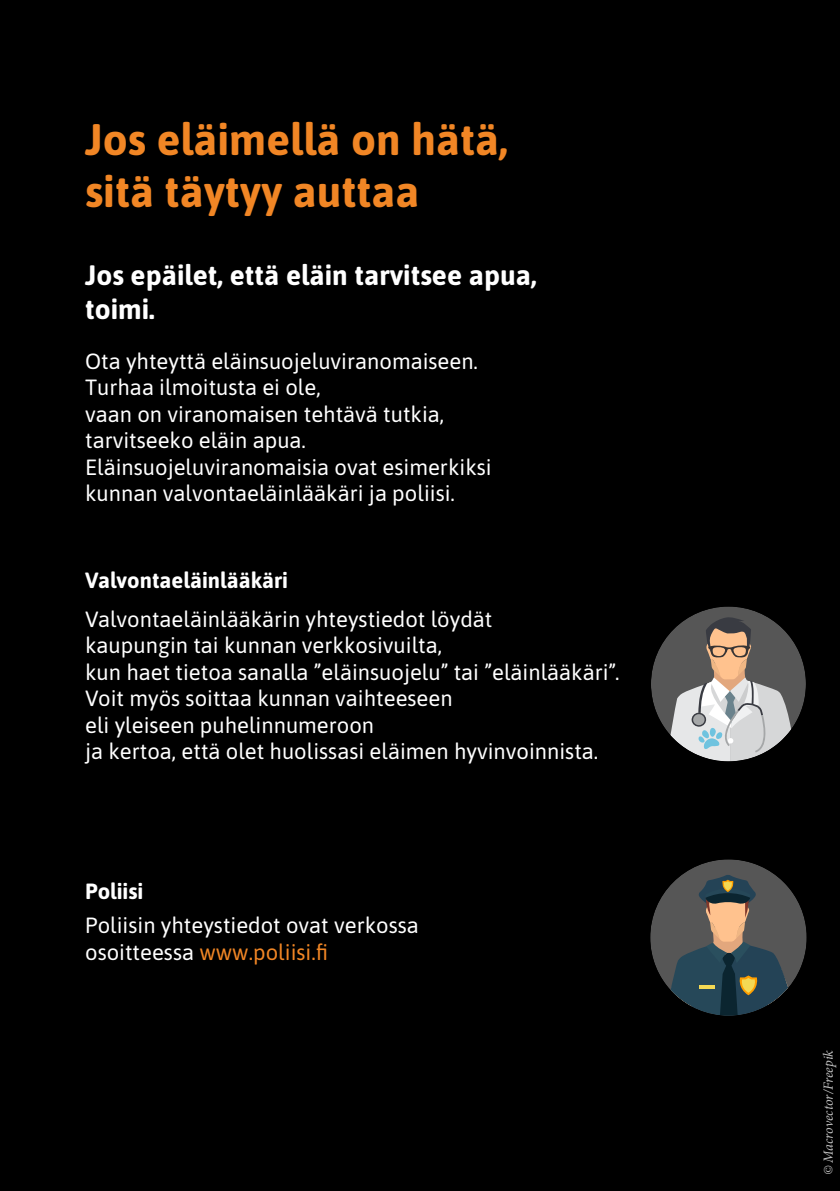
<style>
.page{position:relative;width:840px;height:1191px;background:#fff}
.page>*{position:absolute;margin:0;border:0;box-sizing:border-box;transform-origin:0 0}
.t1{font:700 44px/52.8px "Asap";color:#f18625}
.t2{font:700 28px/33.6px "Asap";color:#fff}
.t3{font:22px/26.4px "Asap";color:#fff}
.t4{font:700 22px "Asap";color:#fff}
.t5{font:italic 14px "Minion Pro";letter-spacing:-.005em;color:#fff}
.s1{color:#f18625}
</style>
<div class="page">
<div style="left:0;top:0;width:839px;height:1191px;background:#000"></div>
<svg style="left:650px;top:859px;width:156px;height:156px"></svg>
<hr style="left:699px;top:985px;width:15px;height:3px;background:#f4d954">
<svg style="left:651px;top:606px;width:154px;height:155px"></svg>
<h1 class="t1" style="left:85px;top:111px;width:424px">Jos eläimellä on hätä, sitä täytyy auttaa</h1>
<p class="t2" style="left:85px;top:257px;width:452px">Jos epäilet, että eläin tarvitsee apua, toimi.</p>
<p class="t3" style="left:85px;top:347px;width:408px">Ota yhteyttä eläinsuojeluviranomaiseen.<br>Turhaa ilmoitusta ei ole,<br>vaan on viranomaisen tehtävä tutkia, tarvitseeko eläin apua.<br>Eläinsuojeluviranomaisia ovat esimerkiksi kunnan valvontaeläinlääkäri ja poliisi.</p>
<p class="t4" style="left:85px;top:564px;width:204px">Valvontaeläinlääkäri</p>
<p class="t3" style="left:85px;top:605px;width:535px">Valvontaeläinlääkärin yhteystiedot löydät<br>kaupungin tai kunnan verkkosivuilta,<br>kun haet tietoa sanalla ”eläinsuojelu” tai ”eläinlääkäri”.<br>Voit myös soittaa kunnan vaihteeseen<br>eli yleiseen puhelinnumeroon<br>ja kertoa, että olet huolissasi eläimen hyvinvoinnista.</p>
<p class="t4" style="left:85px;top:875px;width:60px">Poliisi</p>
<p class="t3" style="left:85px;top:911px;width:335px">Poliisin yhteystiedot ovat verkossa osoitteessa <span class="s1">www.poliisi.fi</span></p>
<p class="t5" style="left:818px;top:1175px;width:127px;rotate:-90deg">© Macrovector/Freepik</p>
</div>
